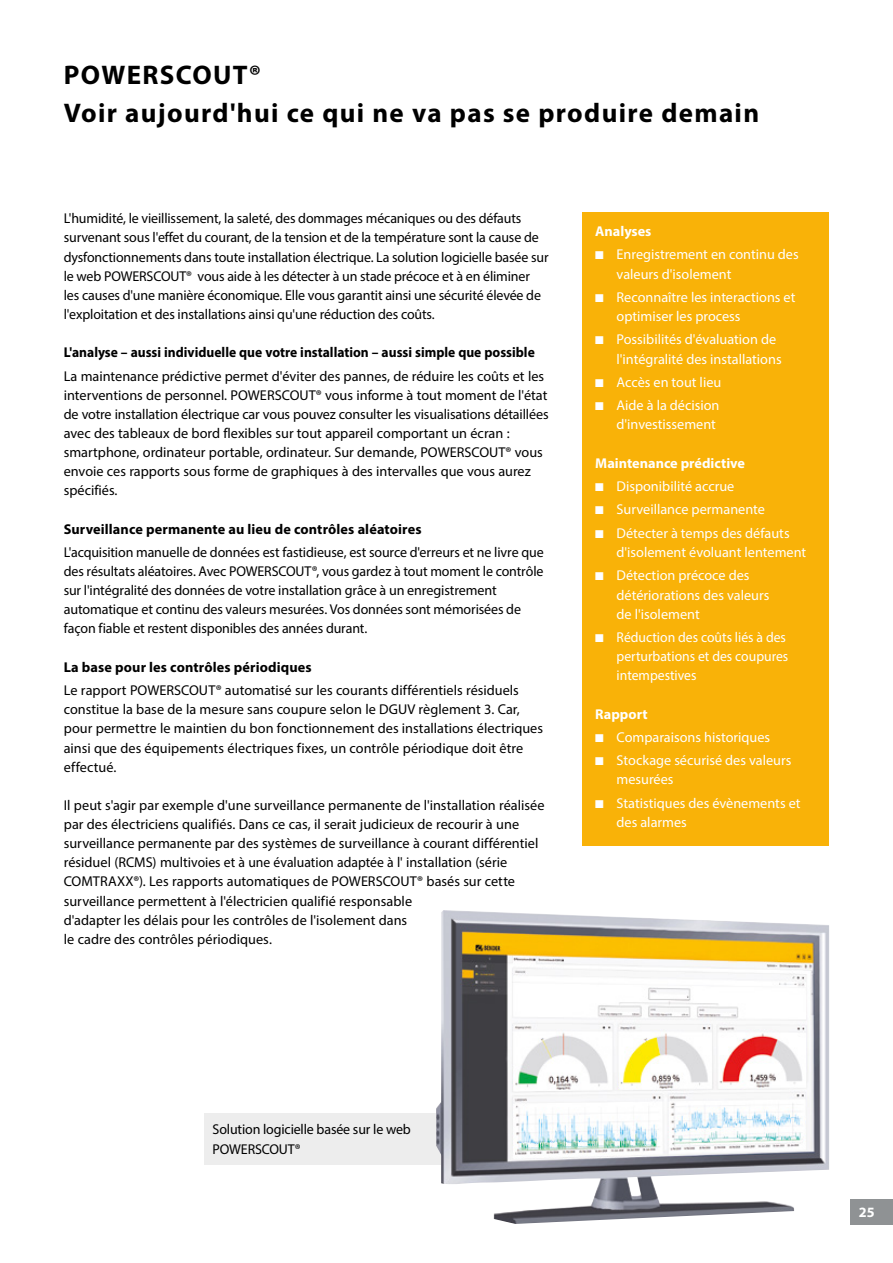
<style>
.page{position:relative;width:893px;height:1263px;background:#fff}
.page>*{position:absolute;margin:0;border:0;box-sizing:border-box;transform-origin:0 0}
.Headline{font:700 27px "Myriad Pro";letter-spacing:.05em;color:#000}
.Text_Copy{font:14.25px/19.2px "Myriad Pro";letter-spacing:-.005em;color:#000}
.t1{font:14.25px/19.2px "Myriad Pro";color:#fff}
.t2{font:700 14.25px "Myriad Pro";color:#000}
.t3{font:700 14.25px "Myriad Pro";color:#000;scale:.95 1}
.t4{font:14.25px/19.2px "Myriad Pro";color:#fff;scale:.96 1}
.t5{font:700 14.25px "Myriad Pro";color:#fff}
</style>
<div class="page">
<div style="left:850px;top:1199px;width:43px;height:26px;background:#8f9294"></div>
<div style="left:583px;top:213px;width:246px;height:633px;background:#f9b208"></div>
<div style="left:204px;top:1113px;width:242px;height:51px;background:#ededed"></div>
<img style="left:436px;top:910px;width:393px;height:314px">
<p class="Headline" style="left:64px;top:57px;width:199px">POWERSCOUT®</p>
<p class="Headline" style="left:64px;top:96px;width:697px">Voir aujourd'hui ce qui ne va pas se produire demain</p>
<p class="Text_Copy" style="left:64px;top:209px;width:486px">L'humidité, le vieillissement, la saleté, des dommages mécaniques ou des défauts survenant sous l'effet du courant, de la tension et de la température sont la cause de dysfonctionnements dans toute installation électrique. La solution logicielle basée sur le web POWERSCOUT® vous aide à les détecter à un stade précoce et à en éliminer les causes d'une manière économique. Elle vous garantit ainsi une sécurité élevée de l'exploitation et des installations ainsi qu'une réduction des coûts.</p>
<p class="t3" style="left:64px;top:343px;width:497px">L'analyse – aussi individuelle que votre installation – aussi simple que possible</p>
<p class="Text_Copy" style="left:64px;top:366px;width:486px">La maintenance prédictive permet d'éviter des pannes, de réduire les coûts et les interventions de personnel. POWERSCOUT® vous informe à tout moment de l'état de votre installation électrique car vous pouvez consulter les visualisations détaillées avec des tableaux de bord flexibles sur tout appareil comportant un écran : smartphone, ordinateur portable, ordinateur. Sur demande, POWERSCOUT® vous envoie ces rapports sous forme de graphiques à des intervalles que vous aurez spécifiés.</p>
<p class="t2" style="left:64px;top:519px;width:359px">Surveillance permanente au lieu de contrôles aléatoires</p>
<p class="Text_Copy" style="left:64px;top:542px;width:481px">L'acquisition manuelle de données est fastidieuse, est source d'erreurs et ne livre que des résultats aléatoires. Avec POWERSCOUT®, vous gardez à tout moment le contrôle sur l'intégralité des données de votre installation grâce à un enregistrement automatique et continu des valeurs mesurées. Vos données sont mémorisées de façon fiable et restent disponibles des années durant.</p>
<p class="t2" style="left:64px;top:658px;width:249px">La base pour les contrôles périodiques</p>
<p class="Text_Copy" style="left:64px;top:680px;width:481px">Le rapport POWERSCOUT® automatisé sur les courants différentiels résiduels constitue la base de la mesure sans coupure selon le DGUV règlement 3. Car, pour permettre le maintien du bon fonctionnement des installations électriques ainsi que des équipements électriques fixes, un contrôle périodique doit être effectué.</p>
<p class="Text_Copy" style="left:64px;top:795px;width:482px">Il peut s'agir par exemple d'une surveillance permanente de l'installation réalisée par des électriciens qualifiés. Dans ce cas, il serait judicieux de recourir à une surveillance permanente par des systèmes de surveillance à courant différentiel résiduel (RCMS) multivoies et à une évaluation adaptée à l' installation (série COMTRAXX®). Les rapports automatiques de POWERSCOUT® basés sur cette surveillance permettent à l'électricien qualifié responsable<br>d'adapter les délais pour les contrôles de l'isolement dans<br>le cadre des contrôles périodiques.</p>
<p class="t5" style="left:595px;top:222px;width:58px">Analyses</p>
<p class="t1" style="left:617px;top:245px;width:184px;text-indent:-21px">■ Enregistrement en continu des valeurs d'isolement</p>
<p class="t1" style="left:617px;top:287px;width:180px;text-indent:-21px">■ Reconnaître les interactions et optimiser les process</p>
<p class="t1" style="left:617px;top:330px;width:167px;text-indent:-21px">■ Possibilités d'évaluation de l'intégralité des installations</p>
<p class="t1" style="left:595px;top:372px;width:128px">■ Accès en tout lieu</p>
<p class="t1" style="left:595px;top:396px;width:126px;text-align:right">■ Aide à la décision d'investissement</p>
<p class="t5" style="left:595px;top:454px;width:151px">Maintenance prédictive</p>
<p class="t1" style="left:595px;top:476px;width:141px">■ Disponibilité accrue</p>
<p class="t1" style="left:595px;top:500px;width:171px">■ Surveillance permanente</p>
<p class="t1" style="left:617px;top:523px;width:191px;text-indent:-21px">■ Détecter à temps des défauts d'isolement évoluant lentement</p>
<p class="t1" style="left:617px;top:566px;width:154px;text-indent:-21px">■ Détection précoce des détériorations des valeurs de l'isolement</p>
<p class="t4" style="left:617px;top:627px;width:180px;text-indent:-21px">■ Réduction des coûts liés à des perturbations et des coupures intempestives</p>
<p class="t5" style="left:595px;top:704px;width:54px">Rapport</p>
<p class="t1" style="left:595px;top:727px;width:176px">■ Comparaisons historiques</p>
<p class="t1" style="left:617px;top:751px;width:176px;text-indent:-21px">■ Stockage sécurisé des valeurs mesurées</p>
<p class="t1" style="left:617px;top:793px;width:185px;text-indent:-21px">■ Statistiques des évènements et des alarmes</p>
<p class="Text_Copy" style="left:213px;top:1120px;width:200px">Solution logicielle basée sur le web<br>POWERSCOUT®</p>
<p class="t5" style="left:859px;top:1203px;width:17px">25</p>
</div>
